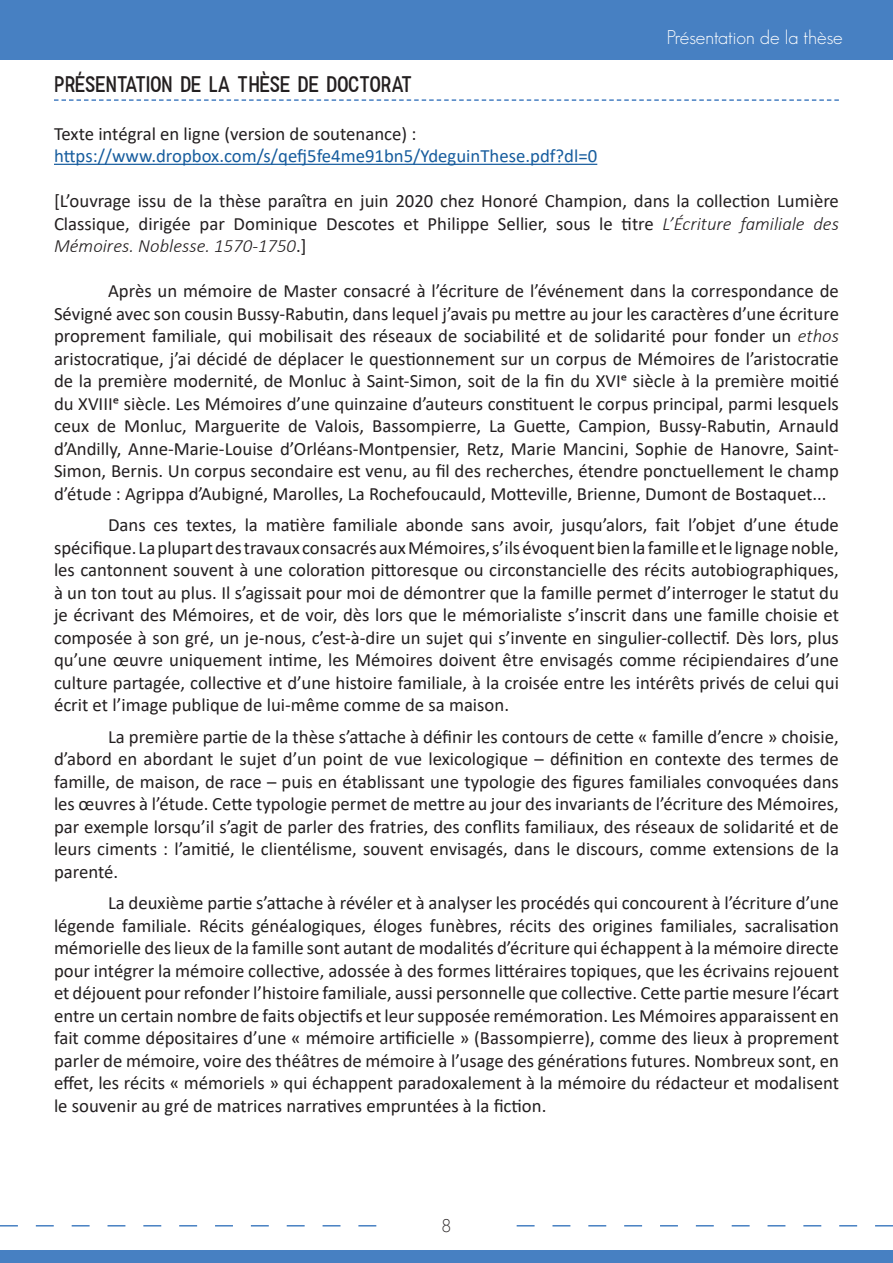
<style>
.page{position:relative;width:893px;height:1263px;background:#fff}
.page>*{position:absolute;margin:0;border:0;box-sizing:border-box;transform-origin:0 0}
.t1{font:300 22.5px "FFF";color:#231f20}
.t2{font:300 19.5px "Geosans";color:#fff}
.t3{font:18.75px/22.5px "Calibri";color:#231f20;text-align:justify}
.t4{font:18.75px "Calibri";color:#175d9e}
.t5{font:300 18px "Geosans";color:#231f20}
.s1{font-weight:300;font-style:italic}
</style>
<div class="page">
<div style="left:0;top:0;width:893px;height:60px;background:#4780c2"></div>
<div style="left:0;top:1250px;width:893px;height:13px;background:#4780c2"></div>
<svg style="left:0;top:1225px;width:376px;height:1px"></svg>
<svg style="left:517px;top:1225px;width:376px;height:1px"></svg>
<hr style="left:54px;top:164px;width:543px;height:1px;background:#175d9e">
<svg style="left:54px;top:99px;width:785px;height:2px"></svg>
<p class="t1" style="left:54px;top:70px;width:359px">PRÉSENTATION DE LA THÈSE DE DOCTORAT</p>
<p class="t2" style="left:667px;top:27px;width:177px">Présentation de la thèse</p>
<p class="t3" style="left:54px;top:122px;width:364px">Texte intégral en ligne (version de soutenance) :</p>
<p class="t4" style="left:54px;top:143px;width:545px">https://www.dropbox.com/s/qefj5fe4me91bn5/YdeguinThese.pdf?dl=0</p>
<p class="t3" style="left:54px;top:189px;width:786px">[L’ouvrage issu de la thèse paraîtra en juin 2020 chez Honoré Champion, dans la collection Lumière Classique, dirigée par Dominique Descotes et Philippe Sellier, sous le titre <span class="s1">L’Écriture familiale des Mémoires. Noblesse. 1570-1750</span>.]</p>
<p class="t3" style="left:54px;top:279px;width:786px;text-indent:54px">Après un mémoire de Master consacré à l’écriture de l’événement dans la correspondance de Sévigné avec son cousin Bussy-Rabutin, dans lequel j’avais pu mettre au jour les caractères d’une écriture proprement familiale, qui mobilisait des réseaux de sociabilité et de solidarité pour fonder un <span class="s1">ethos </span>aristocratique, j’ai décidé de déplacer le questionnement sur un corpus de Mémoires de l’aristocratie de la première modernité, de Monluc à Saint-Simon, soit de la fin du XVIe siècle à la première moitié du XVIIIe siècle. Les Mémoires d’une quinzaine d’auteurs constituent le corpus principal, parmi lesquels ceux de Monluc, Marguerite de Valois, Bassompierre, La Guette, Campion, Bussy-Rabutin, Arnauld d’Andilly, Anne-Marie-Louise d’Orléans-Montpensier, Retz, Marie Mancini, Sophie de Hanovre, Saint-Simon, Bernis. Un corpus secondaire est venu, au fil des recherches, étendre ponctuellement le champ d’étude : Agrippa d’Aubigné, Marolles, La Rochefoucauld, Motteville, Brienne, Dumont de Bostaquet...</p>
<p class="t3" style="left:54px;top:513px;width:786px;text-indent:54px">Dans ces textes, la matière familiale abonde sans avoir, jusqu’alors, fait l’objet d’une étude spécifique. La plupart des travaux consacrés aux Mémoires, s’ils évoquent bien la famille et le lignage noble, les cantonnent souvent à une coloration pittoresque ou circonstancielle des récits autobiographiques, à un ton tout au plus. Il s’agissait pour moi de démontrer que la famille permet d’interroger le statut du je écrivant des Mémoires, et de voir, dès lors que le mémorialiste s’inscrit dans une famille choisie et composée à son gré, un je-nous, c’est-à-dire un sujet qui s’invente en singulier-collectif. Dès lors, plus qu’une œuvre uniquement intime, les Mémoires doivent être envisagés comme récipiendaires d’une culture partagée, collective et d’une histoire familiale, à la croisée entre les intérêts privés de celui qui écrit et l’image publique de lui-même comme de sa maison.</p>
<p class="t3" style="left:54px;top:725px;width:786px;text-indent:54px">La première partie de la thèse s’attache à définir les contours de cette « famille d’encre » choisie, d’abord en abordant le sujet d’un point de vue lexicologique – définition en contexte des termes de famille, de maison, de race – puis en établissant une typologie des figures familiales convoquées dans les œuvres à l’étude. Cette typologie permet de mettre au jour des invariants de l’écriture des Mémoires, par exemple lorsqu’il s’agit de parler des fratries, des conflits familiaux, des réseaux de solidarité et de leurs ciments : l’amitié, le clientélisme, souvent envisagés, dans le discours, comme extensions de la parenté.</p>
<p class="t3" style="left:54px;top:891px;width:786px;text-indent:54px">La deuxième partie s’attache à révéler et à analyser les procédés qui concourent à l’écriture d’une légende familiale. Récits généalogiques, éloges funèbres, récits des origines familiales, sacralisation mémorielle des lieux de la famille sont autant de modalités d’écriture qui échappent à la mémoire directe pour intégrer la mémoire collective, adossée à des formes littéraires topiques, que les écrivains rejouent et déjouent pour refonder l’histoire familiale, aussi personnelle que collective. Cette partie mesure l’écart entre un certain nombre de faits objectifs et leur supposée remémoration. Les Mémoires apparaissent en fait comme dépositaires d’une « mémoire artificielle » (Bassompierre), comme des lieux à proprement parler de mémoire, voire des théâtres de mémoire à l’usage des générations futures. Nombreux sont, en effet, les récits « mémoriels » qui échappent paradoxalement à la mémoire du rédacteur et modalisent le souvenir au gré de matrices narratives empruntées à la fiction.</p>
<p class="t5" style="left:442px;top:1215px;width:11px">8</p>
</div>
